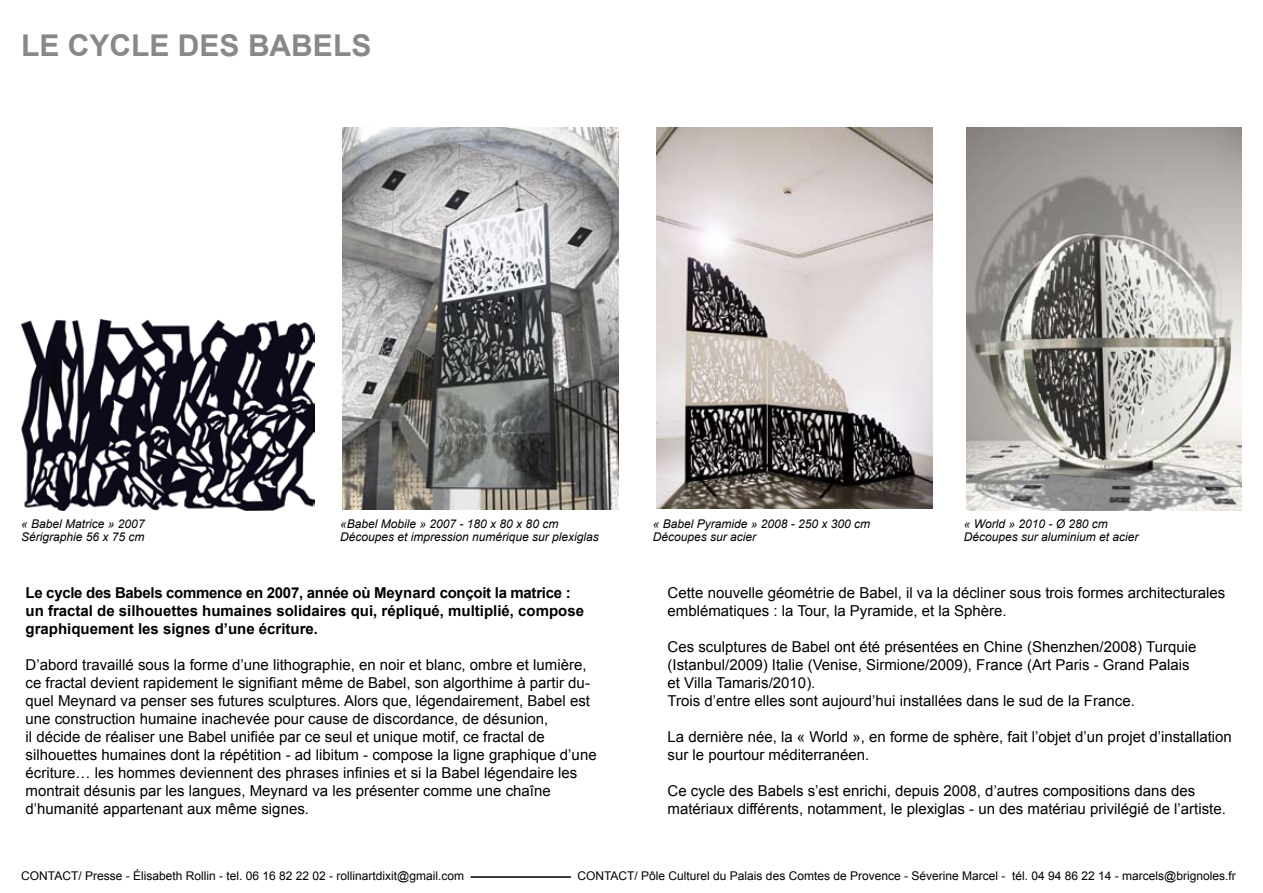
<style>
.page{position:relative;width:1263px;height:893px;background:#fff}
.page>*{position:absolute;margin:0;border:0;box-sizing:border-box;transform-origin:0 0}
.t1{font:700 30px "Arial";color:#87888a}
.t2{font:15px/18px "Arial";color:#000}
.t3{font:700 15px/18px "Arial";color:#000}
.t4{font:italic 12px/13.5px "Arial";color:#000}
.t5{font:12px "Arial";color:#000}
</style>
<div class="page">
<img style="left:656px;top:128px;width:276px;height:381px">
<img style="left:342px;top:128px;width:276px;height:382px">
<img style="left:966px;top:128px;width:276px;height:382px">
<img style="left:21px;top:320px;width:293px;height:190px">
<hr style="left:471px;top:876px;width:100px;height:2px;background:#000">
<h1 class="t1" style="left:21px;top:26px;width:352px">LE CYCLE DES BABELS</h1>
<p class="t4" style="left:21px;top:517px;width:125px">« Babel Matrice » 2007<br>Sérigraphie 56 x 75 cm</p>
<p class="t4" style="left:340px;top:517px;width:260px">«Babel Mobile » 2007 - 180 x 80 x 80 cm<br>Découpes et impression numérique sur plexiglas</p>
<p class="t4" style="left:964px;top:517px;width:176px">« World » 2010 - Ø 280 cm<br>Découpes sur aluminium et acier</p>
<p class="t4" style="left:653px;top:517px;width:219px">« Babel Pyramide » 2008 - 250 x 300 cm<br>Découpes sur acier</p>
<p class="t3" style="left:26px;top:584px;width:560px">Le cycle des Babels commence en 2007, année où Meynard conçoit la matrice : un fractal de silhouettes humaines solidaires qui, répliqué, multiplié, compose graphiquement les signes d’une écriture.</p>
<p class="t2" style="left:26px;top:656px;width:573px">D’abord travaillé sous la forme d’une lithographie, en noir et blanc, ombre et lumière, ce fractal devient rapidement le signifiant même de Babel, son algorthime à partir du&shy;quel Meynard va penser ses futures sculptures. Alors que, légendairement, Babel est une construction humaine inachevée pour cause de discordance, de désunion,<br>il décide de réaliser une Babel unifiée par ce seul et unique motif, ce fractal de silhouettes humaines dont la répétition - ad libitum - compose la ligne graphique d’une écriture… les hommes deviennent des phrases infinies et si la Babel légendaire les montrait désunis par les langues, Meynard va les présenter comme une chaîne d’humanité appartenant aux même signes.</p>
<p class="t2" style="left:668px;top:584px;width:559px">Cette nouvelle géométrie de Babel, il va la décliner sous trois formes architecturales emblématiques : la Tour, la Pyramide, et la Sphère.</p>
<p class="t2" style="left:668px;top:638px;width:530px">Ces sculptures de Babel ont été présentées en Chine (Shenzhen/2008) Turquie (Istanbul/2009) Italie (Venise, Sirmione/2009), France (Art Paris - Grand Palais et Villa Tamaris/2010).<br>Trois d’entre elles sont aujourd’hui installées dans le sud de la France.</p>
<p class="t2" style="left:668px;top:728px;width:566px">La dernière née, la « World », en forme de sphère, fait l’objet d’un projet d’installation sur le pourtour méditerranéen.</p>
<p class="t2" style="left:668px;top:782px;width:560px">Ce cycle des Babels s’est enrichi, depuis 2008, d’autres compositions dans des matériaux différents, notamment, le plexiglas - un des matériau privilégié de l’artiste.</p>
<p class="t5" style="left:21px;top:868px;width:444px">CONTACT/ Presse - Élisabeth Rollin - tel. 06 16 82 22 02 - rollinartdixit@gmail.com</p>
<p class="t5" style="left:577px;top:868px;width:660px">CONTACT/ Pôle Culturel du Palais des Comtes de Provence - Séverine Marcel - tél. 04 94 86 22 14 - marcels@brignoles.fr</p>
</div>
